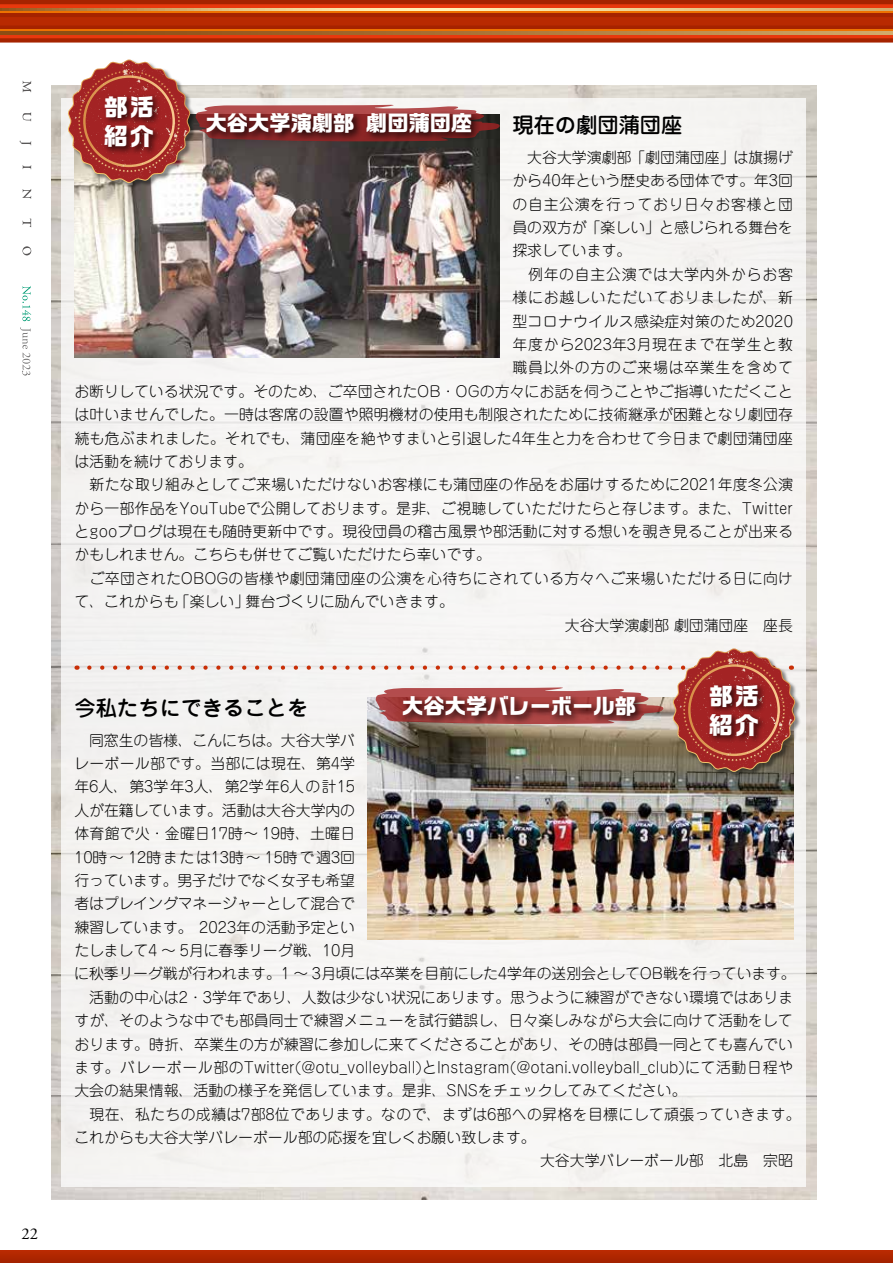
<style>
.page{position:relative;width:893px;height:1263px;background:#fff}
.page>*{position:absolute;margin:0;border:0;box-sizing:border-box;transform-origin:0 0}
.t1{font:700 23.7px/29.1px "Ro G San Srf Std";letter-spacing:.1em;color:#fff}
.t2{font:700 21.3px "Ro G San Srf Std";color:#fff}
.t3{font:500 21.3px "Jun 34 Pro";color:#000}
.t4{font:16.5px "Adobe Garamond Pro";color:#000}
.t5{font:300 14.85px "Jun 101 Pro";color:#000}
.t6{font:300 14.85px "Jun 101 Pro";letter-spacing:.025em;color:#000}
.t7{font:300 14.85px "Jun 101 Pro";letter-spacing:.02em;color:#000}
.t8{font:300 14.85px "Jun 101 Pro";letter-spacing:.05em;color:#000}
.t9{font:300 14.85px "Jun 101 Pro";letter-spacing:.06em;color:#000}
.t10{font:300 14.85px "Jun 101 Pro";letter-spacing:.055em;color:#000}
</style>
<div class="page">
<div style="left:0;top:4px;width:893px;height:5px;background:#e8380d"></div>
<hr style="left:0;top:17px;width:893px;height:4px;background:#b82a01">
<hr style="left:0;top:13px;width:893px;height:4px;background:#a52300">
<hr style="left:0;top:0;width:893px;height:4px;background:#a52300">
<hr style="left:0;top:11px;width:893px;height:2px;background:#ed7100">
<svg style="left:0;top:9px;width:893px;height:2px;background:#e0c184"></svg>
<svg style="left:0;top:34px;width:893px;height:4px;background:#d84617"></svg>
<div style="left:0;top:21px;width:893px;height:5px;background:#b82a01"></div>
<svg style="left:0;top:26px;width:893px;height:4px;background:#b73600"></svg>
<div style="left:0;top:38px;width:893px;height:5px;background:#a52300"></div>
<hr style="left:0;top:30px;width:893px;height:2px;background:#ed7100">
<svg style="left:0;top:32px;width:893px;height:2px;background:#a97336"></svg>
<svg style="left:23px;top:81px;width:8px;height:11px"></svg>
<svg style="left:23px;top:112px;width:8px;height:9px"></svg>
<svg style="left:20px;top:141px;width:11px;height:4px"></svg>
<svg style="left:23px;top:165px;width:8px;height:4px"></svg>
<svg style="left:23px;top:189px;width:8px;height:10px"></svg>
<svg style="left:23px;top:218px;width:8px;height:9px"></svg>
<svg style="left:22px;top:246px;width:9px;height:9px"></svg>
<div style="left:0;top:1250px;width:893px;height:13px;background:#af2600"></div>
<svg style="left:22px;top:286px;width:9px;height:35px"></svg>
<svg style="left:20px;top:327px;width:11px;height:49px"></svg>
<img style="left:51px;top:85px;width:765px;height:1114px">
<div style="left:62px;top:98px;width:744px;height:1088px;background:#f6f5f3"></div>
<img style="left:74px;top:141px;width:426px;height:216px">
<img style="left:368px;top:772px;width:425px;height:168px">
<div style="left:68px;top:60px;width:128px;height:129px;background:#000;opacity:.45"></div>
<svg style="left:68px;top:60px;width:122px;height:123px"></svg>
<div style="left:102px;top:93px;width:60px;height:63px;background:#000;opacity:.75"></div>
<svg style="left:196px;top:105px;width:304px;height:36px"></svg>
<div style="left:204px;top:110px;width:277px;height:33px;background:#000;opacity:.75"></div>
<div style="left:673px;top:649px;width:128px;height:129px;background:#000;opacity:.45"></div>
<svg style="left:89px;top:648px;width:706px;height:124px"></svg>
<div style="left:707px;top:682px;width:60px;height:63px;background:#000;opacity:.75"></div>
<p class="t4" style="left:22px;top:1223px;width:18px">22</p>
<h1 class="t1" style="left:104px;top:92px;width:51px">部活紹介</h1>
<h2 class="t2" style="left:206px;top:108px;width:268px">大谷大学演劇部 劇団蒲団座</h2>
<h2 class="t3" style="left:512px;top:109px;width:172px">現在の劇団蒲団座</h2>
<p class="t5" style="left:512px;top:146px;width:282px">　大谷大学演劇部「劇団蒲団座」は旗揚げ</p>
<p class="t5" style="left:512px;top:169px;width:282px">から40年という歴史ある団体です。年3回</p>
<p class="t8" style="left:512px;top:192px;width:282px">の自主公演を行っており日々お客様と団</p>
<p class="t5" style="left:512px;top:216px;width:282px">員の双方が「楽しい」と感じられる舞台を</p>
<p class="t5" style="left:512px;top:239px;width:121px">探求しています。</p>
<p class="t8" style="left:512px;top:262px;width:282px">　例年の自主公演では大学内外からお客</p>
<p class="t10" style="left:512px;top:286px;width:282px">様にお越しいただいておりましたが、新</p>
<p class="t6" style="left:512px;top:309px;width:282px">型コロナウイルス感染症対策のため2020</p>
<p class="t9" style="left:512px;top:333px;width:282px">年度から2023年3月現在まで在学生と教</p>
<p class="t8" style="left:512px;top:356px;width:282px">職員以外の方のご来場は卒業生を含めて</p>
<p class="t5" style="left:74px;top:379px;width:720px">お断りしている状況です。そのため、ご卒団されたOB・OGの方々にお話を伺うことやご指導いただくこと</p>
<p class="t5" style="left:74px;top:403px;width:720px">は叶いませんでした。一時は客席の設置や照明機材の使用も制限されたために技術継承が困難となり劇団存</p>
<p class="t5" style="left:74px;top:426px;width:720px">続も危ぶまれました。それでも、蒲団座を絶やすまいと引退した4年生と力を合わせて今日まで劇団蒲団座</p>
<p class="t5" style="left:74px;top:449px;width:180px">は活動を続けております。</p>
<p class="t7" style="left:74px;top:473px;width:720px">　新たな取り組みとしてご来場いただけないお客様にも蒲団座の作品をお届けするために2021年度冬公演</p>
<p class="t5" style="left:74px;top:496px;width:720px">から一部作品をYouTubeで公開しております。是非、ご視聴していただけたらと存じます。また、Twitter</p>
<p class="t5" style="left:74px;top:520px;width:720px">とgooブログは現在も随時更新中です。現役団員の稽古風景や部活動に対する想いを覗き見ることが出来る</p>
<p class="t5" style="left:74px;top:543px;width:418px">かもしれません。こちらも併せてご覧いただけたら幸いです。</p>
<p class="t6" style="left:74px;top:566px;width:720px">　ご卒団されたOBOGの皆様や劇団蒲団座の公演を心待ちにされている方々へご来場いただける日に向け</p>
<p class="t5" style="left:74px;top:590px;width:381px">て、これからも「楽しい」舞台づくりに励んでいきます。</p>
<p class="t5" style="left:565px;top:613px;width:230px">大谷大学演劇部 劇団蒲団座　座長</p>
<h2 class="t2" style="left:402px;top:691px;width:235px">大谷大学バレーボール部</h2>
<h1 class="t1" style="left:709px;top:681px;width:51px">部活紹介</h1>
<h2 class="t3" style="left:74px;top:691px;width:235px">今私たちにできることを</h2>
<p class="t5" style="left:74px;top:728px;width:282px">　同窓生の皆様、こんにちは。大谷大学バ</p>
<p class="t7" style="left:74px;top:751px;width:282px">レーボール部です。当部には現在、第4学</p>
<p class="t5" style="left:74px;top:775px;width:282px">年6人、第3学年3人、第2学年6人の計15</p>
<p class="t5" style="left:74px;top:798px;width:282px">人が在籍しています。活動は大谷大学内の</p>
<p class="t5" style="left:74px;top:822px;width:282px">体育館で火・金曜日17時〜 19時、土曜日</p>
<p class="t5" style="left:74px;top:845px;width:282px">10時〜 12時または13時〜 15時で週3回</p>
<p class="t5" style="left:74px;top:868px;width:282px">行っています。男子だけでなく女子も希望</p>
<p class="t5" style="left:74px;top:892px;width:282px">者はプレイングマネージャーとして混合で</p>
<p class="t5" style="left:74px;top:915px;width:282px">練習しています。 2023年の活動予定とい</p>
<p class="t5" style="left:74px;top:939px;width:282px">たしまして4 〜 5月に春季リーグ戦、10月</p>
<p class="t5" style="left:74px;top:962px;width:723px">に秋季リーグ戦が行われます。1 〜 3月頃には卒業を目前にした4学年の送別会としてOB戦を行っています。</p>
<p class="t5" style="left:74px;top:985px;width:720px">　活動の中心は2・3学年であり、人数は少ない状況にあります。思うように練習ができない環境ではありま</p>
<p class="t5" style="left:74px;top:1009px;width:720px">すが、そのような中でも部員同士で練習メニューを試行錯誤し、日々楽しみながら大会に向けて活動をして</p>
<p class="t5" style="left:74px;top:1032px;width:720px">おります。時折、卒業生の方が練習に参加しに来てくださることがあり、その時は部員一同とても喜んでい</p>
<p class="t5" style="left:74px;top:1055px;width:720px">ます。バレーボール部のTwitter(@otu_volleyball)とInstagram(@otani.volleyball_club)にて活動日程や</p>
<p class="t5" style="left:74px;top:1079px;width:614px">大会の結果情報、活動の様子を発信しています。是非、SNSをチェックしてみてください。</p>
<p class="t6" style="left:74px;top:1102px;width:728px">　現在、私たちの成績は7部8位であります。なので、まずは6部への昇格を目標にして頑張っていきます。</p>
<p class="t5" style="left:74px;top:1126px;width:463px">これからも大谷大学バレーボール部の応援を宜しくお願い致します。</p>
<p class="t5" style="left:540px;top:1149px;width:254px">大谷大学バレーボール部　北島　宗昭</p>
</div>
